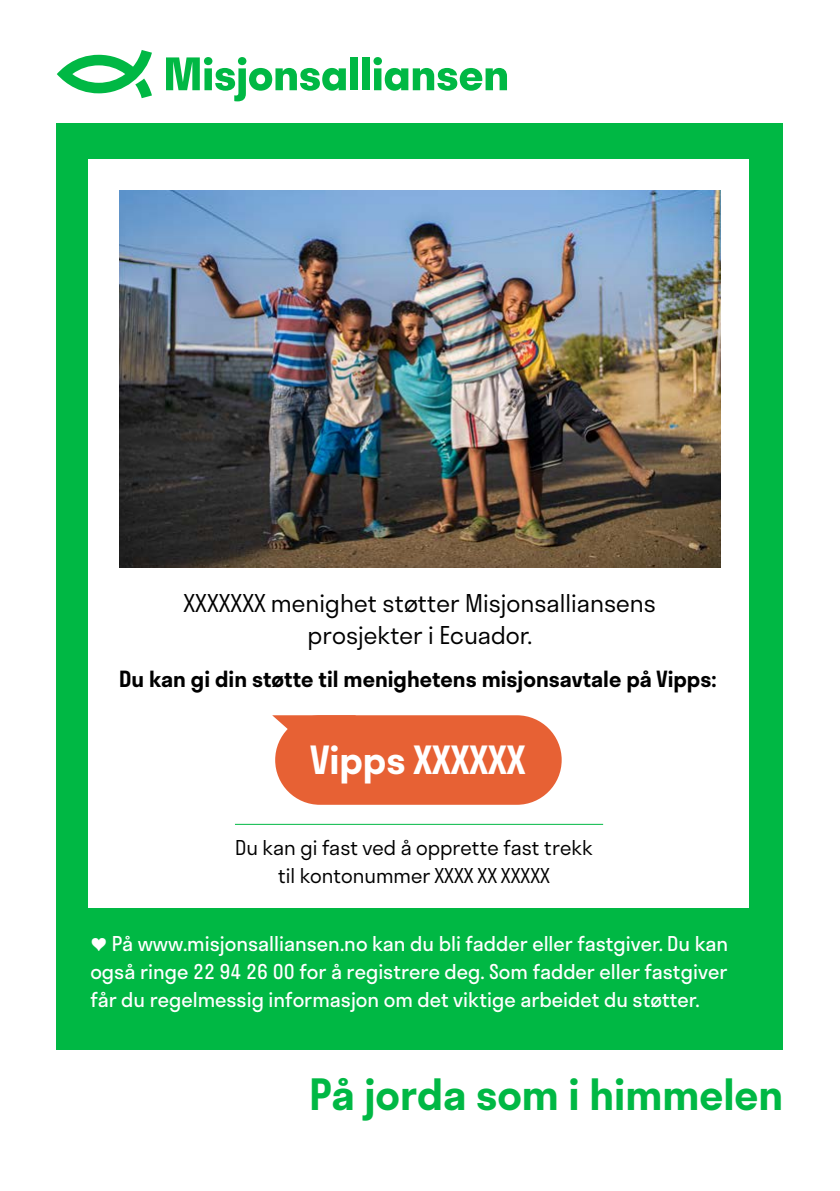
<style>
.page{position:relative;width:840px;height:1191px;background:#fff}
.page>*{position:absolute;margin:0;border:0;box-sizing:border-box;transform-origin:0 0}
.t1{font:600 42.2px "Stratos";color:#00b844}
.t2{font:600 38px "Stratos";color:#fff}
.t3{font:300 24px/32px "Stratos";color:#000;text-align:center}
.t4{font:600 21.8px "Stratos";color:#000}
.t5{font:20px/28.4px "Stratos";color:#fff;text-align:justify}
.t6{font:300 20px/28.4px "Stratos";color:#000;text-align:center}
</style>
<div class="page">
<div style="left:56px;top:124px;width:726px;height:926px;background:#00b844"></div>
<svg style="left:166px;top:57px;width:179px;height:44px"></svg>
<div style="left:350px;top:57px;width:7px;height:33px;background:#00b844"></div>
<div style="left:362px;top:57px;width:7px;height:33px;background:#00b844"></div>
<svg style="left:373px;top:57px;width:133px;height:34px"></svg>
<svg style="left:57px;top:50px;width:95px;height:48px"></svg>
<div style="left:89px;top:159px;width:659px;height:748px;background:#fff"></div>
<img style="left:119px;top:190px;width:601px;height:377px">
<svg style="left:272px;top:715px;width:41px;height:74px"></svg>
<div style="left:275px;top:715px;width:286px;height:89px;background:#e76134;border-radius:45px"></div>
<hr style="left:235px;top:824px;width:367px;height:1px;background:#00b844">
<p class="t3" style="left:183px;top:586px;width:473px">XXXXXXX menighet støtter Misjonsalliansens prosjekter i Ecuador.</p>
<p class="t4" style="left:119px;top:662px;width:598px">Du kan gi din støtte til menighetens misjonsavtale på Vipps:</p>
<h2 class="t2" style="left:310px;top:729px;width:217px">Vipps XXXXXX</h2>
<p class="t6" style="left:235px;top:833px;width:359px">Du kan gi fast ved å opprette fast trekk til kontonummer XXXX XX XXXXX</p>
<p class="t5" style="left:90px;top:928px;width:639px">♡ På www.misjonsalliansen.no kan du bli fadder eller fastgiver. Du kan også ringe 22 94 26 00 for å registrere deg. Som fadder eller fastgiver får du regelmessig informasjon om det viktige arbeidet du støtter.</p>
<h1 class="t1" style="left:309px;top:1061px;width:475px">På jorda som i himmelen</h1>
</div>
